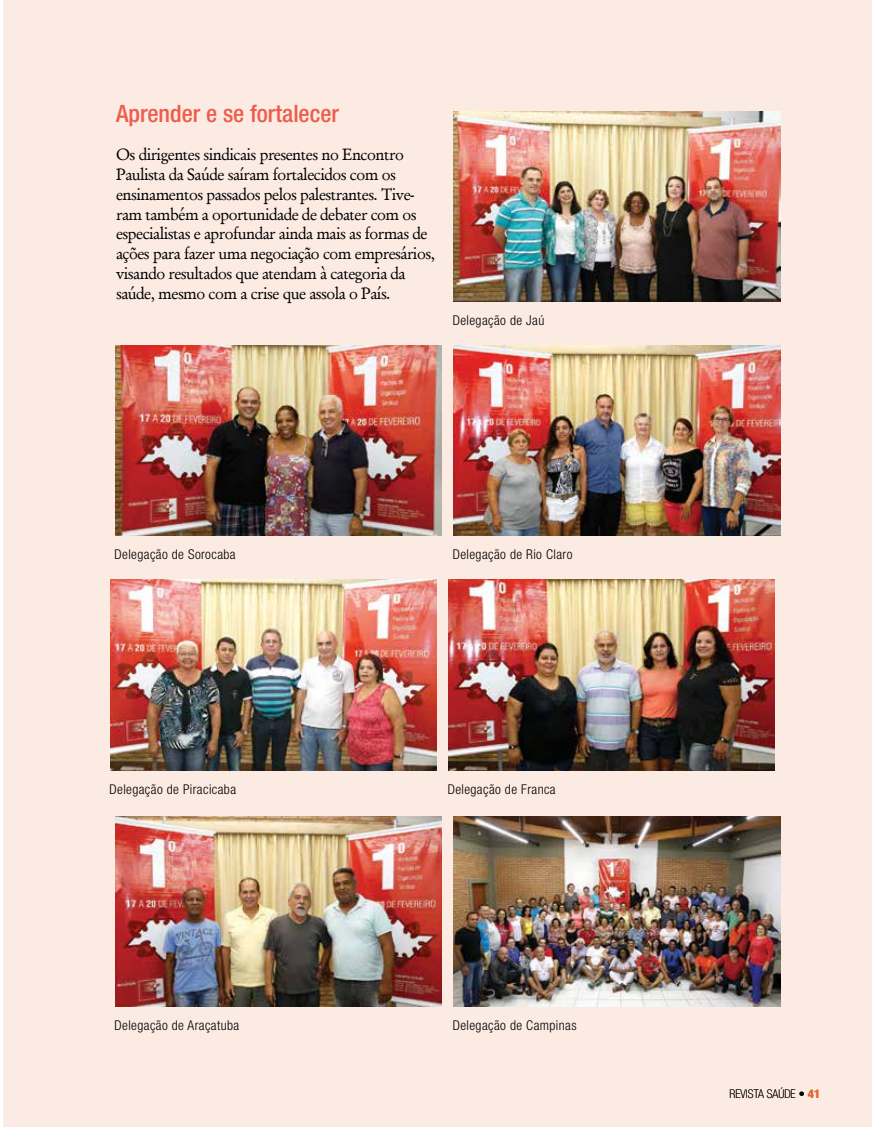
<style>
.page{position:relative;width:872px;height:1127px;background:#fff}
.page>*{position:absolute;margin:0;border:0;box-sizing:border-box;transform-origin:0 0}
.t1{font:500 condensed 24px "Helvetica Neue";color:#ec5d4b}
.t2{font:16.5px/19.8px "Garamond Antiqua";letter-spacing:-.03em;color:#000}
.t3{font:300 condensed 13.5px "Helvetica Neue";letter-spacing:.03em;color:#000}
.t4{font:100 condensed 12px "Helvetica Neue";color:#000}
.s1{font-weight:900}
.s2{font-weight:900;color:#dbe120}
</style>
<div class="page">
<div style="left:3px;top:0;width:869px;height:1127px;background:#fcebe3"></div>
<img style="left:115px;top:345px;width:327px;height:191px">
<img style="left:453px;top:345px;width:327px;height:191px">
<img style="left:110px;top:580px;width:327px;height:190px">
<img style="left:448px;top:580px;width:327px;height:190px">
<img style="left:115px;top:816px;width:327px;height:190px">
<img style="left:453px;top:816px;width:327px;height:190px">
<img style="left:453px;top:111px;width:327px;height:190px">
<h1 class="t1" style="left:116px;top:99px;width:224px">Aprender e se fortalecer</h1>
<p class="t2" style="left:116px;top:145px;width:320px">Os dirigentes sindicais presentes no Encontro Paulista da Saúde saíram fortalecidos com os ensinamentos passados pelos palestrantes. Tive&shy;ram também a oportunidade de debater com os especialistas e aprofundar ainda mais as formas de ações para fazer uma negociação com empresários, visando resultados que atendam à categoria da saúde, mesmo com a crise que assola o País.</p>
<p class="t3" style="left:453px;top:312px;width:93px">Delegação de Jaú</p>
<p class="t3" style="left:115px;top:547px;width:123px">Delegação de Sorocaba</p>
<p class="t3" style="left:453px;top:547px;width:121px">Delegação de Rio Claro</p>
<p class="t3" style="left:109px;top:781px;width:128px">Delegação de Piracicaba</p>
<p class="t3" style="left:448px;top:781px;width:109px">Delegação de Franca</p>
<p class="t3" style="left:115px;top:1017px;width:126px">Delegação de Araçatuba</p>
<p class="t3" style="left:453px;top:1017px;width:125px">Delegação de Campinas</p>
<p class="t4" style="left:729px;top:1086px;width:92px">REVISTA SAÚDE <span class="s1">•</span> <span class="s2">41</span></p>
</div>
